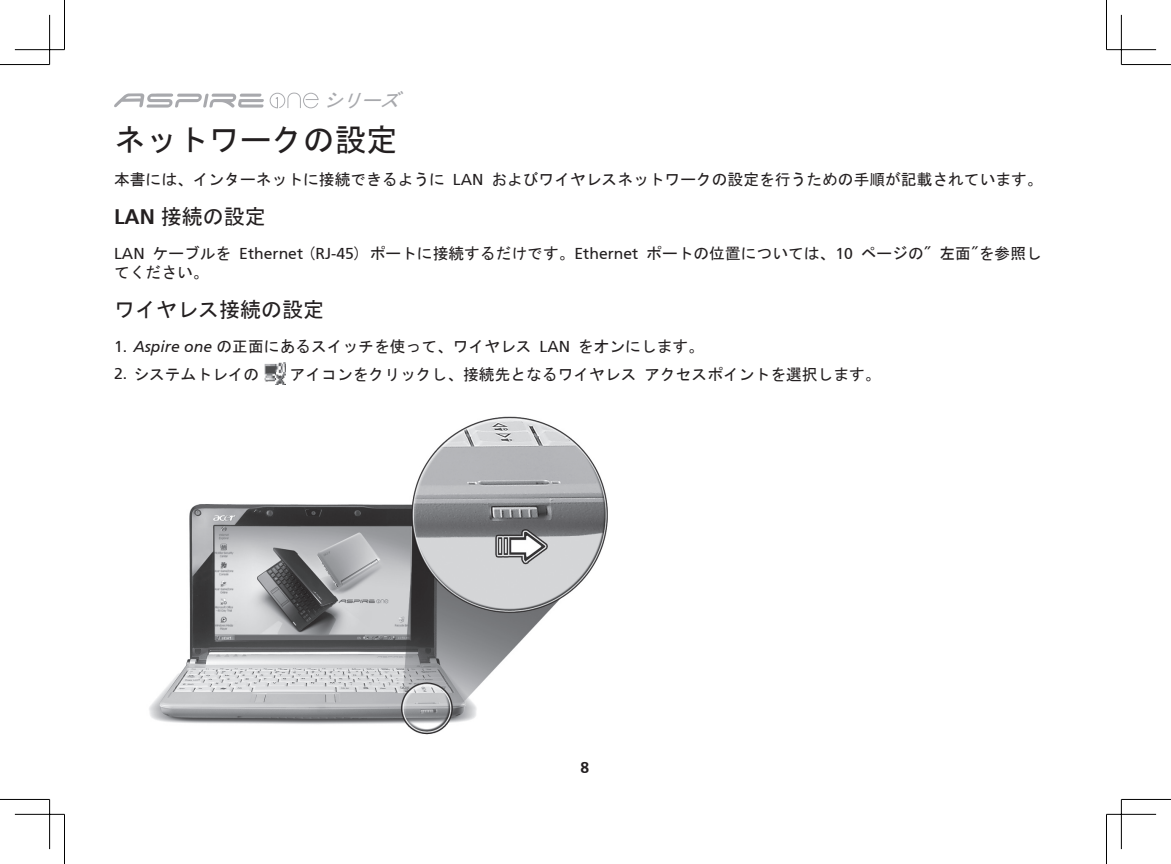
<style>
.page{position:relative;width:1171px;height:864px;background:#fff}
.page>*{position:absolute;margin:0;border:0;box-sizing:border-box;transform-origin:0 0}
.t1{font:31.5px "MS Gothic";color:#231f20}
.Sub_title{font:21px "MS Gothic";color:#231f20}
.t2{font:italic 19.07px "MS Gothic";color:#a8a9ad}
.Body{font:15.75px/18.9px "MS Gothic";color:#231f20}
.List{font:15.75px "MS Gothic";color:#231f20}
.t3{font:700 15.75px "Frutiger";color:#231f20}
.s1{font-family:"Frutiger Roman"}
.s2{font-family:"Frutiger";font-weight:700}
.s3{font-family:"Frutiger";font-style:italic}
</style>
<div class="page">
<svg style="left:114px;top:93px;width:150px;height:14px"></svg>
<svg style="left:270px;top:93px;width:49px;height:15px"></svg>
<img style="left:264px;top:362px;width:21px;height:22px">
<img style="left:149px;top:416px;width:459px;height:319px">
<hr style="left:0;top:64px;width:50px;height:1px;background:#000">
<hr style="left:1121px;top:64px;width:50px;height:1px;background:#000">
<hr style="left:0;top:798px;width:50px;height:1px;background:#000">
<hr style="left:1121px;top:798px;width:50px;height:1px;background:#000">
<hr style="left:64px;top:0;width:1px;height:50px;background:#000">
<hr style="left:64px;top:814px;width:1px;height:49px;background:#000">
<hr style="left:1106px;top:0;width:1px;height:50px;background:#000">
<hr style="left:1106px;top:814px;width:1px;height:49px;background:#000">
<hr style="left:15px;top:49px;width:49px;height:1px;background:#000">
<hr style="left:1106px;top:49px;width:50px;height:1px;background:#000">
<hr style="left:15px;top:813px;width:49px;height:1px;background:#000">
<hr style="left:1106px;top:813px;width:50px;height:1px;background:#000">
<hr style="left:49px;top:15px;width:1px;height:49px;background:#000">
<hr style="left:49px;top:799px;width:1px;height:49px;background:#000">
<hr style="left:1121px;top:15px;width:1px;height:49px;background:#000">
<hr style="left:1121px;top:799px;width:1px;height:49px;background:#000">
<p class="t2" style="left:323px;top:91px;width:84px">シリーズ</p>
<p class="t1" style="left:114px;top:124px;width:285px">ネットワークの設定</p>
<p class="Body" style="left:114px;top:170px;width:930px">本書には、インターネットに接続できるように <span class="s1">LAN</span> およびワイヤレスネットワークの設定を行うための手順が記載されています。</p>
<p class="Sub_title" style="left:114px;top:206px;width:153px"><span class="s2">LAN</span> 接続の設定</p>
<p class="Body" style="left:114px;top:244px;width:929px"><span class="s1">LAN</span> ケーブルを <span class="s1">Ethernet</span> (<span class="s1">RJ-45</span>) ポートに接続するだけです。<span class="s1">Ethernet</span> ポートの位置については、<span class="s1">10</span> ページの" 左面"を参照してください。</p>
<p class="Sub_title" style="left:114px;top:298px;width:212px">ワイヤレス接続の設定</p>
<p class="List" style="left:114px;top:338px;width:591px"><span class="s1">1.</span> <span class="s3">Aspire one</span> の正面にあるスイッチを使って、ワイヤレス <span class="s1">LAN</span> をオンにします。</p>
<p class="List" style="left:114px;top:366px;width:147px"><span class="s1">2.</span> システムトレイの</p>
<p class="List" style="left:290px;top:366px;width:592px">アイコンをクリックし、接続先となるワイヤレス アクセスポイントを選択します。</p>
<p class="t3" style="left:580px;top:758px;width:10px">8</p>
</div>
